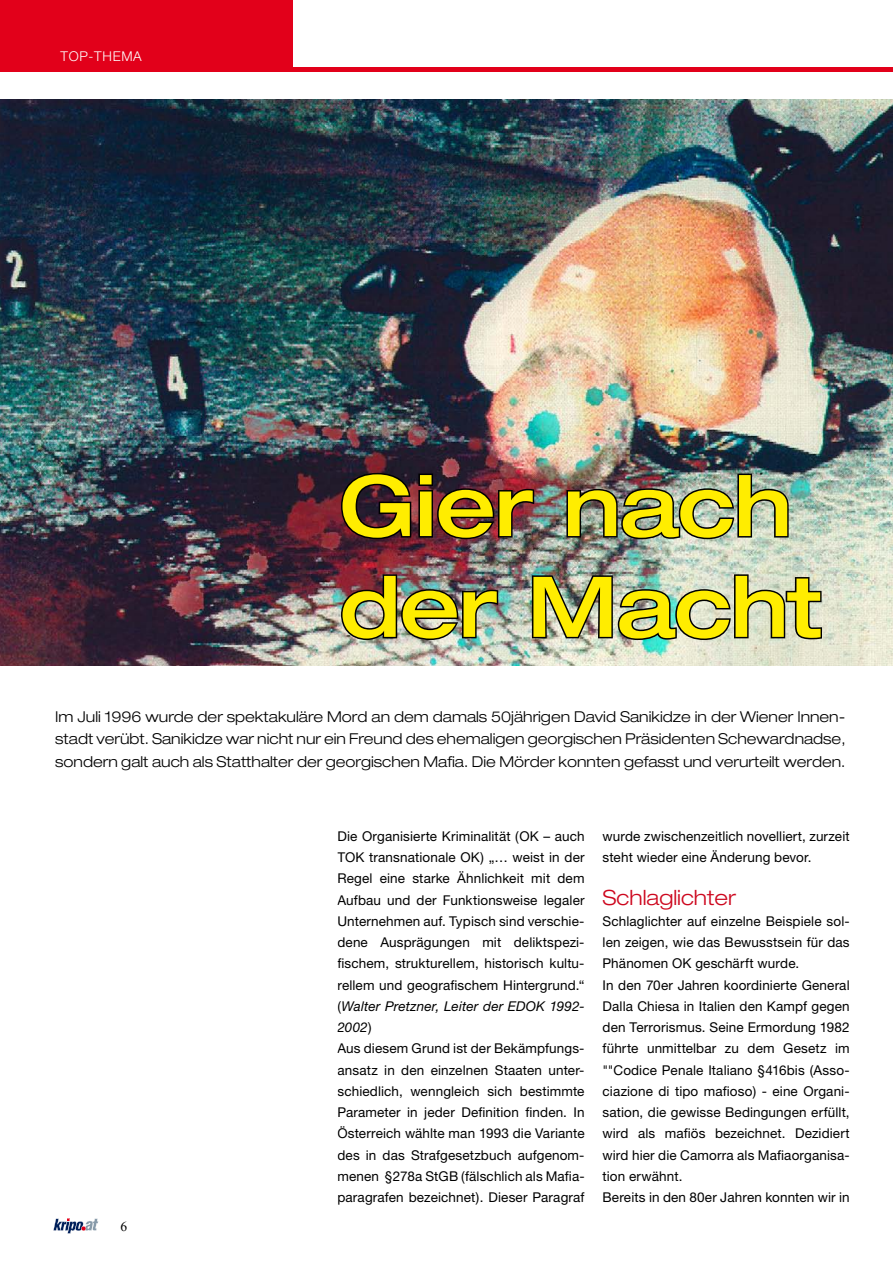
<style>
.page{position:relative;width:893px;height:1263px;background:#fff}
.page>*{position:absolute;margin:0;border:0;box-sizing:border-box;transform-origin:0 0}
.t1{font:500 expanded 84px/100.8px "Helvetica Neue";letter-spacing:-.01em;color:#ffed00}
.t2{font:300 expanded 21px "Helvetica Neue";color:#cd071e}
.t3{font:300 expanded 15px/22.5px "Helvetica Neue";color:#000;text-align:justify}
.t4{font:13.5px/21.3px "Helvetica Neue";letter-spacing:.01em;color:#000}
.t5{font:300 13.5px "Helvetica Neue";letter-spacing:.05em;color:#fff}
.t6{font:13.5px "Times New Roman";color:#000}
.s1{font-style:italic}
</style>
<div class="page">
<hr style="left:0;top:68px;width:893px;height:4px;background:#e2001a">
<div style="left:0;top:0;width:40px;height:68px;background:#e2001a"></div>
<svg style="left:53px;top:1218px;width:46px;height:16px"></svg>
<div style="left:39px;top:0;width:253px;height:70px;background:#e2001a"></div>
<img style="left:0;top:100px;width:893px;height:565px">
<img style="left:339px;top:471px;width:197px;height:70px">
<img style="left:565px;top:472px;width:225px;height:69px">
<img style="left:339px;top:573px;width:161px;height:68px">
<img style="left:530px;top:573px;width:293px;height:68px">
<p class="t5" style="left:61px;top:48px;width:83px">TOP-THEMA</p>
<h1 class="t1" style="left:340px;top:454px;width:484px">Gier nach der Macht</h1>
<p class="t3" style="left:55px;top:705px;width:792px">Im Juli 1996 wurde der spektakuläre Mord an dem damals 50jährigen David Sanikidze in der Wiener Innen&shy;stadt verübt. Sanikidze war nicht nur ein Freund des ehemaligen georgischen Präsidenten Schewardnadse, sondern galt auch als Statthalter der georgischen Mafia. Die Mörder konnten gefasst und verurteilt werden.</p>
<p class="t6" style="left:120px;top:1217px;width:8px">6</p>
<p class="t4" style="left:337px;top:825px;width:249px">Die Organisierte Kriminalität (OK – auch TOK transnationale OK) „… weist in der Regel eine starke Ähnlichkeit mit dem Aufbau und der Funktionsweise legaler Unternehmen auf. Typisch sind verschie&shy;dene Ausprägungen mit deliktspezi&shy;fischem, strukturellem, historisch kultu&shy;rellem und geografischem Hintergrund.“ (<span class="s1">Walter Pretzner, Leiter der EDOK 1992- 2002</span>)<br>Aus diesem Grund ist der Bekämpfungs&shy;ansatz in den einzelnen Staaten unter&shy;schiedlich, wenngleich sich bestimmte Parameter in jeder Definition finden. In Österreich wählte man 1993 die Variante des in das Strafgesetzbuch aufgenom&shy;menen §278a StGB (fälschlich als Mafia&shy;paragrafen bezeichnet). Dieser Paragraf</p>
<p class="t4" style="left:603px;top:825px;width:249px">wurde zwischenzeitlich novelliert, zurzeit steht wieder eine Änderung bevor.</p>
<h2 class="t2" style="left:603px;top:884px;width:135px">Schlaglichter</h2>
<p class="t4" style="left:603px;top:910px;width:249px">Schlaglichter auf einzelne Beispiele sol&shy;len zeigen, wie das Bewusstsein für das Phänomen OK geschärft wurde.<br>In den 70er Jahren koordinierte General Dalla Chiesa in Italien den Kampf gegen den Terrorismus. Seine Ermordung 1982 führte unmittelbar zu dem Gesetz im ""Codice Penale Italiano §416bis (Asso&shy;ciazione di tipo mafioso) - eine Organi&shy;sation, die gewisse Bedingungen erfüllt, wird als mafiös bezeichnet. Dezidiert wird hier die Camorra als Mafiaorganisa&shy;tion erwähnt.<br>Bereits in den 80er Jahren konnten wir in</p>
</div>
